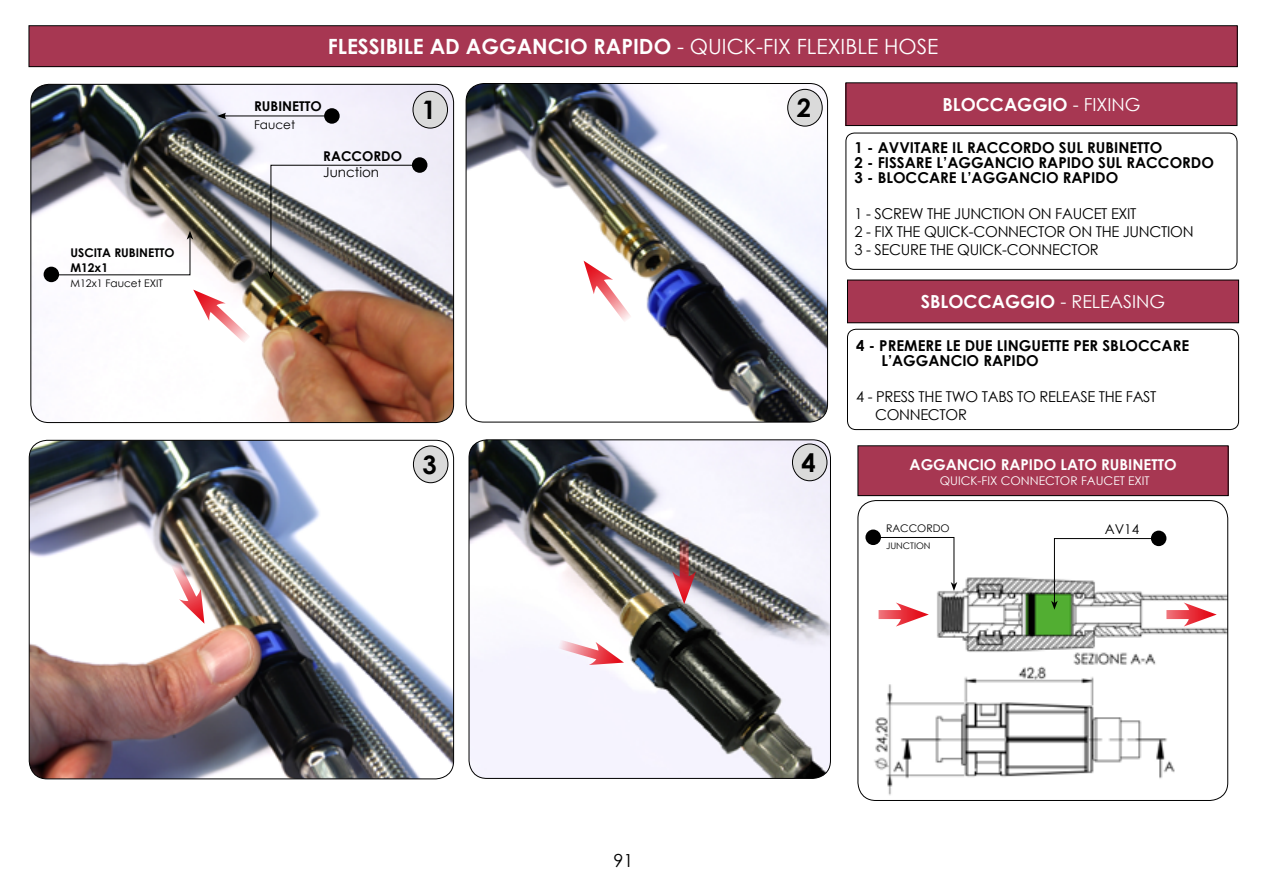
<style>
.page{position:relative;width:1263px;height:893px;background:#fff}
.page>*{position:absolute;margin:0;border:0;box-sizing:border-box;transform-origin:0 0}
.t1{font:700 25.5px "Century Gothic";color:#000}
.t2{font:700 21px "Century Gothic";color:#fff}
.t3{font:700 18px "Century Gothic";color:#fff}
.t4{font:18px "Century Gothic";color:#000}
.t5{font:700 15px "Century Gothic";color:#000}
.t6{font:15px "Century Gothic";letter-spacing:-.02em;color:#000}
.t7{font:700 15px "Century Gothic";color:#fff}
.t8{font:700 13.5px "Century Gothic";color:#000}
.t9{font:13.5px "Century Gothic";color:#000}
.t10{font:12px "Century Gothic";color:#fff}
.t11{font:700 12px/15px "Century Gothic";color:#000}
.t12{font:12px "Century Gothic";color:#000}
.t13{font:10.5px "Century Gothic";color:#000}
.t14{font:9px "Century Gothic";color:#000}
.s1{font-weight:400}
</style>
<div class="page">
<div style="left:29px;top:26px;width:1208px;height:41px;background:#a73752"></div>
<div style="left:29px;top:26px;width:1208px;height:41px;border:1px solid #000"></div>
<img style="left:31px;top:84px;width:423px;height:339px">
<img style="left:466px;top:83px;width:361px;height:339px">
<div style="left:466px;top:83px;width:362px;height:339px;border:1px solid #000;border-radius:18px"></div>
<img style="left:29px;top:440px;width:425px;height:339px">
<img style="left:469px;top:440px;width:361px;height:338px">
<div style="left:469px;top:440px;width:362px;height:339px;border:1px solid #000;border-radius:18px"></div>
<div style="left:413px;top:91px;width:34px;height:37px;background:#dadada;border-radius:50%"></div>
<div style="left:413px;top:91px;width:35px;height:37px;border:1px solid #000;border-radius:50%"></div>
<div style="left:788px;top:89px;width:34px;height:37px;background:#dadada;border-radius:50%"></div>
<div style="left:787px;top:89px;width:35px;height:37px;border:1px solid #000;border-radius:50%"></div>
<div style="left:413px;top:446px;width:35px;height:37px;background:#dadada;border-radius:50%"></div>
<div style="left:413px;top:446px;width:35px;height:37px;border:1px solid #000;border-radius:50%"></div>
<div style="left:792px;top:444px;width:35px;height:37px;background:#dadada;border-radius:50%"></div>
<div style="left:792px;top:444px;width:35px;height:37px;border:1px solid #000;border-radius:50%"></div>
<div style="left:846px;top:83px;width:391px;height:43px;background:#a73752"></div>
<div style="left:846px;top:83px;width:391px;height:43px;border:1px solid #000"></div>
<div style="left:847px;top:280px;width:391px;height:43px;background:#a73752"></div>
<div style="left:847px;top:280px;width:392px;height:43px;border:1px solid #000"></div>
<div style="left:846px;top:133px;width:391px;height:137px;border:1px solid #000;border-radius:9px"></div>
<div style="left:847px;top:329px;width:392px;height:101px;border:1px solid #000;border-radius:9px"></div>
<svg style="left:193px;top:290px;width:67px;height:63px"></svg>
<svg style="left:582px;top:261px;width:59px;height:71px"></svg>
<svg style="left:163px;top:550px;width:45px;height:74px"></svg>
<svg style="left:680px;top:536px;width:9px;height:35px"></svg>
<svg style="left:672px;top:571px;width:24px;height:33px"></svg>
<svg style="left:550px;top:633px;width:74px;height:35px"></svg>
<svg style="left:47px;top:231px;width:146px;height:44px"></svg>
<div style="left:44px;top:267px;width:15px;height:15px;background:#000;border-radius:50%"></div>
<svg style="left:268px;top:165px;width:152px;height:115px"></svg>
<div style="left:412px;top:157px;width:15px;height:16px;background:#000;border-radius:50%"></div>
<div style="left:324px;top:108px;width:16px;height:16px;background:#000;border-radius:50%"></div>
<hr style="left:224px;top:116px;width:108px;height:1px;background:#000">
<svg style="left:217px;top:113px;width:9px;height:6px"></svg>
<div style="left:858px;top:446px;width:370px;height:50px;background:#a73752"></div>
<div style="left:858px;top:446px;width:370px;height:50px;border:1px solid #000"></div>
<img style="left:858px;top:513px;width:370px;height:287px">
<div style="left:858px;top:500px;width:370px;height:301px;border:1px solid #000;border-radius:18px"></div>
<svg style="left:1166px;top:610px;width:17px;height:9px"></svg>
<svg style="left:1183px;top:602px;width:34px;height:25px"></svg>
<svg style="left:878px;top:610px;width:18px;height:9px"></svg>
<svg style="left:896px;top:602px;width:33px;height:25px"></svg>
<svg style="left:1051px;top:538px;width:112px;height:72px"></svg>
<div style="left:1151px;top:531px;width:15px;height:15px;background:#000;border-radius:50%"></div>
<svg style="left:873px;top:537px;width:84px;height:54px"></svg>
<div style="left:865px;top:529px;width:16px;height:16px;background:#000;border-radius:50%"></div>
<p class="t11" style="left:70px;top:245px;width:106px">USCITA RUBINETTO<br>M12x1</p>
<p class="t13" style="left:70px;top:276px;width:94px">M12x1 Faucet EXIT</p>
<p class="t2" style="left:328px;top:30px;width:612px">FLESSIBILE AD AGGANCIO RAPIDO <span class="s1">- QUICK-FIX FLEXIBLE HOSE</span></p>
<p class="t8" style="left:254px;top:95px;width:69px">RUBINETTO</p>
<p class="t12" style="left:254px;top:116px;width:42px">Faucet</p>
<p class="t1" style="left:422px;top:91px;width:16px">1</p>
<p class="t1" style="left:797px;top:89px;width:16px">2</p>
<p class="t3" style="left:942px;top:91px;width:200px">BLOCCAGGIO <span class="s1">- FIXING</span></p>
<p class="t8" style="left:323px;top:146px;width:80px">RACCORDO</p>
<p class="t9" style="left:323px;top:163px;width:58px">Junction</p>
<p class="t1" style="left:422px;top:445px;width:16px">3</p>
<p class="t1" style="left:801px;top:443px;width:16px">4</p>
<p class="t5" style="left:855px;top:136px;width:309px">1 - AVVITARE IL RACCORDO SUL RUBINETTO</p>
<p class="t5" style="left:855px;top:151px;width:361px">2 - FISSARE L’AGGANCIO RAPIDO SUL RACCORDO</p>
<p class="t5" style="left:855px;top:166px;width:265px">3 - BLOCCARE L’AGGANCIO RAPIDO</p>
<p class="t6" style="left:855px;top:203px;width:283px">1 - SCREW THE JUNCTION ON FAUCET EXIT</p>
<p class="t6" style="left:855px;top:221px;width:340px">2 - FIX THE QUICK-CONNECTOR ON THE JUNCTION</p>
<p class="t6" style="left:855px;top:239px;width:246px">3 - SECURE THE QUICK-CONNECTOR</p>
<p class="t3" style="left:921px;top:288px;width:246px">SBLOCCAGGIO <span class="s1">- RELEASING</span></p>
<p class="t5" style="left:856px;top:334px;width:335px">4 - PREMERE LE DUE LINGUETTE PER SBLOCCARE</p>
<p class="t5" style="left:881px;top:349px;width:159px">L’AGGANCIO RAPIDO</p>
<p class="t6" style="left:856px;top:386px;width:302px">4 - PRESS THE TWO TABS TO RELEASE THE FAST</p>
<p class="t6" style="left:875px;top:404px;width:93px">CONNECTOR</p>
<p class="t7" style="left:909px;top:453px;width:268px">AGGANCIO RAPIDO LATO RUBINETTO</p>
<p class="t10" style="left:940px;top:472px;width:212px">QUICK-FIX CONNECTOR FAUCET EXIT</p>
<p class="t13" style="left:886px;top:521px;width:65px">RACCORDO</p>
<p class="t9" style="left:1105px;top:519px;width:36px">AV14</p>
<p class="t14" style="left:886px;top:539px;width:46px">JUNCTION</p>
<p class="t4" style="left:613px;top:848px;width:21px">91</p>
</div>
